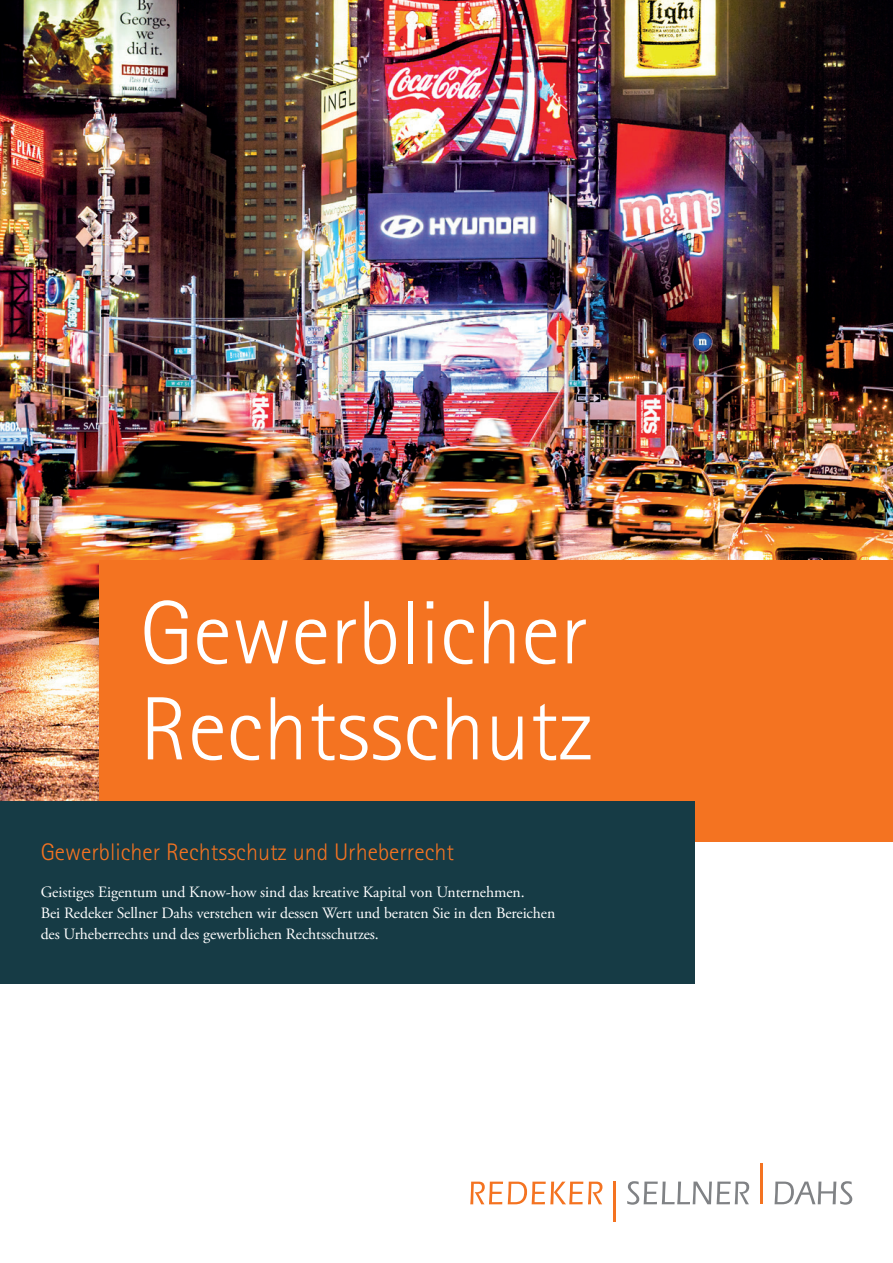
<style>
.page{position:relative;width:893px;height:1263px;background:#fff}
.page>*{position:absolute;margin:0;border:0;box-sizing:border-box;transform-origin:0 0}
.t1{font:300 90px/96px "Rotis Sans Serif Pro";color:#fff}
.t2{font:300 24px "Rotis Sans Serif Pro";color:#f47321}
.t3{font:15.75px/21px "Adobe Garamond Pro";letter-spacing:-.005em;color:#fff}
</style>
<div class="page">
<img style="left:0;top:0;width:893px;height:801px">
<div style="left:99px;top:560px;width:794px;height:282px;background:#f47321"></div>
<div style="left:0;top:801px;width:694px;height:183px;background:#163b45"></div>
<svg style="left:627px;top:1181px;width:122px;height:24px"></svg>
<svg style="left:774px;top:1181px;width:78px;height:24px"></svg>
<hr style="left:613px;top:1181px;width:3px;height:41px;background:#f47321">
<hr style="left:760px;top:1163px;width:3px;height:41px;background:#f47321">
<svg style="left:470px;top:1181px;width:132px;height:23px"></svg>
<h1 class="t1" style="left:140px;top:586px;width:455px">Gewerblicher<br>Rechtsschutz</h1>
<h2 class="t2" style="left:41px;top:838px;width:415px">Gewerblicher Rechtsschutz und Urheberrecht</h2>
<p class="t3" style="left:41px;top:882px;width:516px">Geistiges Eigentum und Know‑how sind das kreative Kapital von Unternehmen.<br>Bei Redeker Sellner Dahs verstehen wir dessen Wert und beraten Sie in den Bereichen des Urheberrechts und des gewerblichen Rechtsschutzes.</p>
</div>
